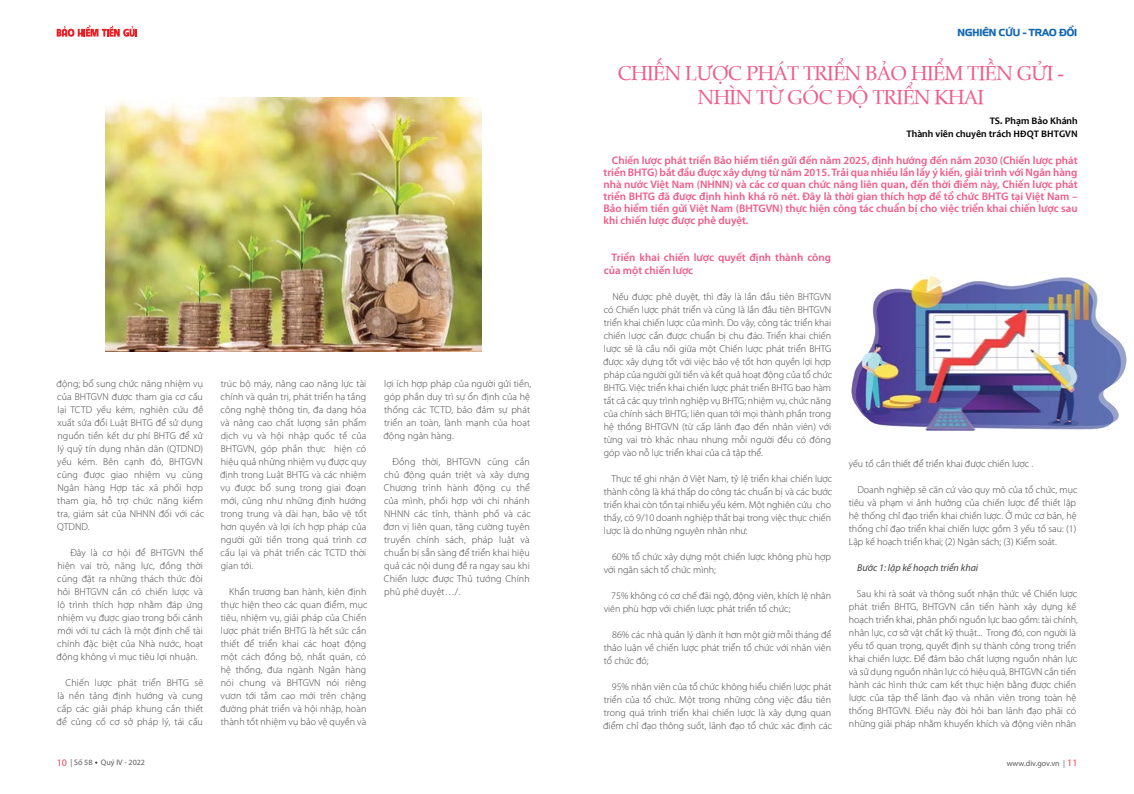
<style>
.page{position:relative;width:1134px;height:794px;background:#fff}
.page>*{position:absolute;margin:0;border:0;box-sizing:border-box;transform-origin:0 0}
.t1{font:20px/24px "UVN Viet Sach";letter-spacing:-.025em;color:#f05b88;text-align:center}
.t2{font:600 11px/12px "Myriad Pro";color:#f05b88}
.t3{font:300 10px/13px "Myriad Pro";color:#414042}
.t4{font:700 10px/13px "Candara";color:#000;text-align:right}
.t5{font:italic 10px "Myriad Pro";color:#414042}
.t6{font:10px "UTM Hanzel";color:#1268b3}
.t7{font:8px "Myriad Pro";color:#58595b}
.s1{font-size:10px;color:#ef4056}
</style>
<div class="page">
<svg style="left:57px;top:25px;width:80px;height:12px"></svg>
<img style="left:105px;top:97px;width:377px;height:254px">
<img style="left:851px;top:272px;width:276px;height:159px">
<p class="t6" style="left:958px;top:25px;width:121px">NGHIÊN CỨU - TRAO ĐỔI</p>
<h1 class="t1" style="left:618px;top:59px;width:448px">CHIẾN LƯỢC PHÁT TRIỂN BẢO HIỂM TIỀN GỬI -<br>NHÌN TỪ GÓC ĐỘ TRIỂN KHAI</h1>
<p class="t4" style="left:906px;top:114px;width:173px">TS. Phạm Bảo Khánh<br>Thành viên chuyên trách HĐQT BHTGVN</p>
<p class="t3" style="left:57px;top:377px;width:149px">động; bổ sung chức năng nhiệm vụ của BHTGVN được tham gia cơ cấu lại TCTD yếu kém, nghiên cứu đề xuất sửa đổi Luật BHTG để sử dụng nguồn tiền kết dư phí BHTG để xử lý quỹ tín dụng nhân dân (QTDND) yếu kém. Bên cạnh đó, BHTGVN cũng được giao nhiệm vụ cùng<br>Ngân hàng Hợp tác xã phối hợp tham gia, hỗ trợ chức năng kiểm tra, giám sát của NHNN đối với các<br>QTDND.</p>
<p class="t3" style="left:57px;top:546px;width:148px;text-align:justify;text-indent:14px">Đây là cơ hội để BHTGVN thể hiện vai trò, năng lực, đồng thời cũng đặt ra những thách thức đòi hỏi BHTGVN cần có chiến lược và lộ trình thích hợp nhằm đáp ứng nhiệm vụ được giao trong bối cảnh mới với tư cách là một đị nh chế tài chính đặc biệt của Nhà nước, hoạt động không vì mục tiêu lợi nhuận.</p>
<p class="t3" style="left:57px;top:676px;width:148px;text-align:justify;text-indent:9px">Chiến lược phát triển BHTG sẽ là nền tảng định hướng và cung cấp các giải pháp khung cần thiết để củ ng cố cơ sở phá p lý, tái cấu</p>
<p class="t3" style="left:220px;top:377px;width:148px;text-align:justify">trúc bộ máy, nâng cao năng lực tài chính và quả n trị, phát triển hạ tầ ng công nghệ thông tin, đa dạng hóa và nâng cao chất lượng sản phẩm dịch vụ và hội nhậ p quốc tế của BHTGVN, góp phần thực hiện có hiệu quả những nhiệm vụ được quy định trong Luật BHTG và các nhiệm vụ được bổ sung trong giai đoạn mới, cũng như những định hướng trong trung và dài hạn, bảo vệ tốt hơn quyền và lợi ích hợp pháp của người gửi tiền trong quá trình cơ cấu lại và phát triển các TCTD thời gian tới.</p>
<p class="t3" style="left:220px;top:585px;width:149px;text-indent:9px">Khẩn trương ban hành, kiên định thực hiện theo các quan điểm, mục tiêu, nhiệm vụ, giải pháp của Chiến lược phát triển BHTG là hết sức cần thiết để triển khai các hoạt động một cách đồng bộ, nhất quán, có hệ thống, đưa ngành Ngân hàng nói chung và BHTGVN nói riêng vươn tới tầm cao mới trên chặng đường phát triển và hội nhập, hoàn thành tốt nhiệm vụ bảo vệ quyền và</p>
<p class="t3" style="left:383px;top:377px;width:149px">lợi ích hợp pháp của người gửi tiền, góp phần duy trì sự ổn định của hệ thống các TCTD, bảo đảm sự phát triển an toàn, lành mạnh của hoạt động ngân hàng.</p>
<p class="t3" style="left:383px;top:455px;width:149px;text-indent:9px">Đồng thời, BHTGVN cũng cần chủ động quán triệt và xây dựng<br>Chương trình hành động cụ thể của mình, phối hợp với chi nhánh<br>NHNN các tỉnh, thành phố và các đơn vị liên quan, tăng cường tuyên truyền chính sách, pháp luật và chuẩn bị sẵn sàng để triển khai hiệu quả các nội dung đề ra ngay sau khi<br>Chiến lược được Thủ tướng Chính phủ phê duyệt…/.</p>
<p class="t2" style="left:603px;top:154px;width:476px;text-align:justify;text-indent:9px">Chiến lược phát triển Bảo hiểm tiền gửi đến năm 2025, định hướng đến năm 2030 (Chiến lược phát triển BHTG) bắt đầu được xây dựng từ năm 2015. Trải qua nhiều lần lấy ý kiến, giải trình với Ngân hàng nhà nước Việt Nam (NHNN) và các cơ quan chức năng liên quan, đến thời điểm này, Chiến lược phát triển BHTG đã được định hình khá rõ nét. Đây là thời gian thích hợp để tổ chức BHTG tại Việt Nam – Bảo hiểm tiền gửi Việt Nam (BHTGVN) thực hiện công tác chuẩn bị cho việc triển khai chiến lược sau khi chiến lược được phê duyệt.</p>
<p class="t2" style="left:604px;top:250px;width:229px;line-height:13px;text-indent:8px">Triển khai chiến lược quyết định thành công của một chiến lược</p>
<p class="t3" style="left:603px;top:290px;width:231px;text-indent:9px">Nếu được phê duyệt, thì đây là lần đầu tiên BHTGVN có Chiến lược phát triển và cũng là lần đầu tiên BHTGVN triển khai chiến lược của mình. Do vậy, công tác triển khai chiến lược cần được chuẩn bị chu đáo. Triển khai chiến lược sẽ là cầu nối giữa một Chiến lược phát triển BHTG được xây dựng tốt với việc bảo vệ tốt hơn quyền lợi hợp pháp của người gửi tiền và kết quả hoạt động của tổ chức BHTG. Việc triển khai chiến lược phát triển BHTG bao hàm tất cả các quy trình nghiệp vụ BHTG; nhiệm vụ, chức năng của chính sách BHTG; liên quan tới mọi thành phần trong hệ thống BHTGVN (từ cấp lãnh đạo đến nhân viên) với từng vai trò khác nhau nhưng mỗi người đều có đóng góp vào nỗ lực triển khai của cả tập thể.</p>
<p class="t3" style="left:604px;top:472px;width:230px;text-indent:8px">Thực tế ghi nhận ở Việt Nam, tỷ lệ triển khai chiến lược thành công là khá thấp do công tác chuẩn bị và các bước triển khai còn tồn tại nhiều yếu kém. Một nghiên cứu cho thấy, có 9/10 doanh nghiệp thất bại trong việc thực chiến lược là do những nguyên nhân như:</p>
<p class="t3" style="left:604px;top:550px;width:229px;text-indent:8px">60% tổ chức xây dựng một chiến lược không phù hợp với ngân sách tổ chức mình;</p>
<p class="t3" style="left:604px;top:589px;width:229px;text-indent:8px">75% không có cơ chế đãi ngộ, động viên, khích lệ nhân viên phù hợp với chiến lược phát triển tổ chức;</p>
<p class="t3" style="left:604px;top:628px;width:229px;text-align:justify;text-indent:8px">86% các nhà quản lý dành ít hơn một giờ mỗi tháng để thảo luận về chiến lược phát triển tổ chức với nhân viên tổ chức đó;</p>
<p class="t3" style="left:603px;top:680px;width:231px;text-align:justify;text-indent:9px">95% nhân viên của tổ chức không hiểu chiến lược phát triển của tổ chức. Một trong những công việc đầu tiên trong quá trình triển khai chiến lược là xây dựng quan điểm chỉ đạo thông suốt, lãnh đạo tổ chức xác định các</p>
<p class="t3" style="left:849px;top:457px;width:186px">yếu tố cần thiết để triển khai được chiến lược .</p>
<p class="t3" style="left:849px;top:483px;width:230px;text-indent:9px">Doanh nghiệp sẽ căn cứ vào quy mô của tổ chức, mục tiêu và phạm vi ảnh hưởng của chiến lược để thiết lập hệ thống chỉ đạo triển khai chiến lược. Ở mức cơ bản, hệ thống chỉ đạo triển khai chiến lược gồm 3 yếu tố sau: (1)<br>Lập kế hoạch triển khai; (2) Ngân sách; (3) Kiểm soát.</p>
<p class="t5" style="left:857px;top:561px;width:122px">Bước 1: lập kế hoạch triển khai</p>
<p class="t3" style="left:849px;top:587px;width:231px;text-indent:8px">Sau khi rà soát và thông suốt nhận thức về Chiến lược phát triển BHTG, BHTGVN cần tiến hành xây dựng kế hoạch triển khai, phân phối nguồn lực bao gồm: tài chính, nhân lực, cơ sở vật chất kỹ thuật... Trong đó, con người là yếu tố quan trọng, quyết định sự thành công trong triển khai chiến lược. Để đảm bảo chất lượng nguồn nhân lực và sử dụng nguồn nhân lực có hiệu quả, BHTGVN cần tiến hành các hình thức cam kết thực hiện bằng được chiến lược của tập thể lãnh đạo và nhân viên trong toàn hệ thống BHTGVN. Điều này đòi hỏi ban lãnh đạo phải có những giải pháp nhằm khuyến khích và động viên nhân</p>
<p class="t7" style="left:57px;top:757px;width:90px"><span class="s1">10</span> | Số 58 Quý IV - 2022</p>
<p class="t7" style="left:1007px;top:758px;width:72px">www.div.gov.vn | <span class="s1">11</span></p>
</div>
